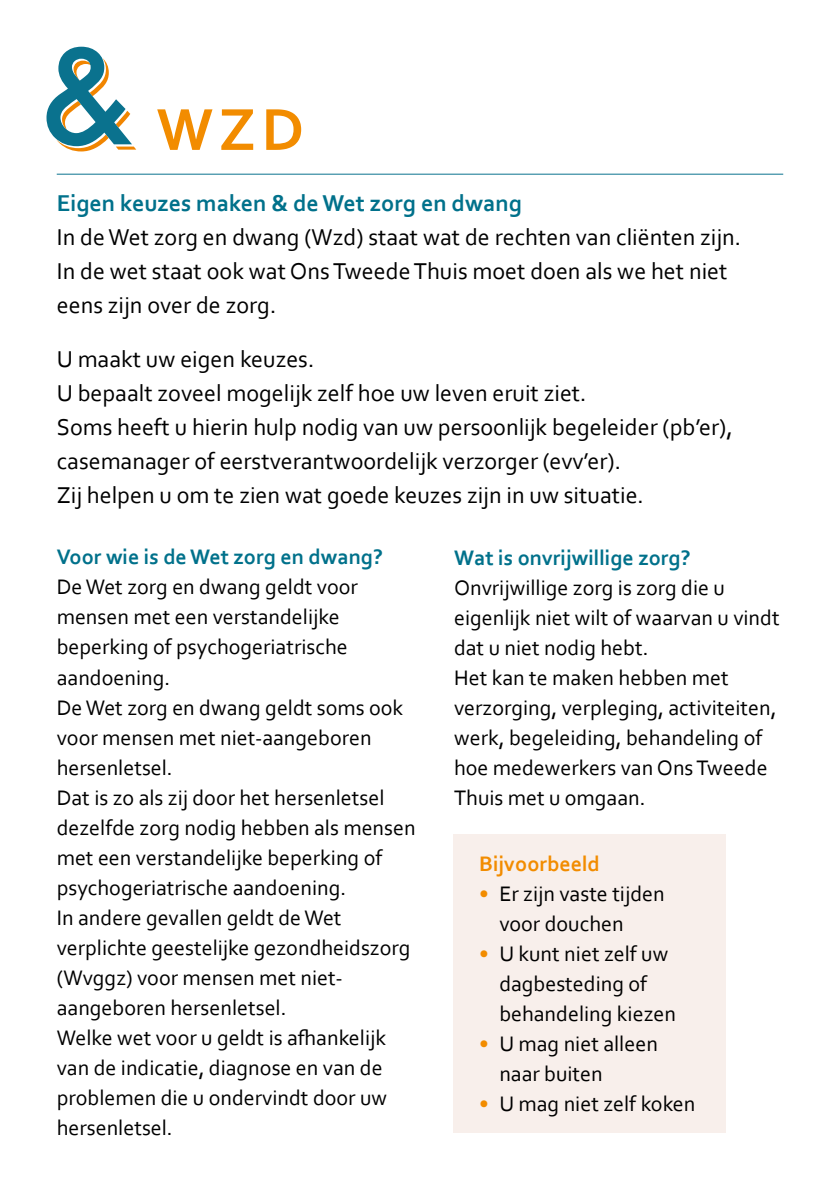
<style>
.page{position:relative;width:840px;height:1191px;background:#fff}
.page>*{position:absolute;margin:0;border:0;box-sizing:border-box;transform-origin:0 0}
.t1{font:700 62px "Corbel";color:#f28c00}
.t2{font:24px/34px "Corbel";color:#000}
.t3{font:700 24px "Corbel";color:#00718b}
.t4{font:22px/30px "Corbel";color:#000}
.t5{font:700 22px "Corbel";color:#00718b}
.t6{font:700 22px "Corbel";color:#f28c00}
.s1{color:#f28c00}
</style>
<div class="page">
<div style="left:452px;top:834px;width:273px;height:299px;background:#f8efeb"></div>
<hr style="left:57px;top:174px;width:725px;height:1px;background:#0a728e">
<svg style="left:46px;top:47px;width:90px;height:104px"></svg>
<h1 class="t1" style="left:156px;top:91px;width:149px">WZD</h1>
<p class="t3" style="left:57px;top:188px;width:466px">Eigen keuzes maken &amp; de Wet zorg en dwang</p>
<p class="t2" style="left:57px;top:219px;width:685px">In de Wet zorg en dwang (Wzd) staat wat de rechten van cliënten zijn.<br>In de wet staat ook wat Ons Tweede Thuis moet doen als we het niet eens zijn over de zorg.</p>
<p class="t2" style="left:57px;top:341px;width:677px">U maakt uw eigen keuzes.<br>U bepaalt zoveel mogelijk zelf hoe uw leven eruit ziet.<br>Soms heeft u hierin hulp nodig van uw persoonlijk begeleider (pb’er), casemanager of eerstverantwoordelijk verzorger (evv’er).<br>Zij helpen u om te zien wat goede keuzes zijn in uw situatie.</p>
<p class="t5" style="left:57px;top:543px;width:327px">Voor wie is de Wet zorg en dwang?</p>
<p class="t4" style="left:57px;top:571px;width:360px">De Wet zorg en dwang geldt voor mensen met een verstandelijke beperking of psychogeriatrische aandoening.<br>De Wet zorg en dwang geldt soms ook voor mensen met niet-aangeboren hersenletsel.<br>Dat is zo als zij door het hersenletsel dezelfde zorg nodig hebben als mensen met een verstandelijke beperking of psychogeriatrische aandoening.<br>In andere gevallen geldt de Wet verplichte geestelijke gezondheidszorg (Wvggz) voor mensen met niet&shy;aangeboren hersenletsel.<br>Welke wet voor u geldt is afhankelijk van de indicatie, diagnose en van de problemen die u ondervindt door uw hersenletsel.</p>
<p class="t5" style="left:454px;top:543px;width:238px">Wat is onvrijwillige zorg?</p>
<p class="t4" style="left:454px;top:572px;width:327px">Onvrijwillige zorg is zorg die u eigenlijk niet wilt of waarvan u vindt dat u niet nodig hebt.<br>Het kan te maken hebben met verzorging, verpleging, activiteiten, werk, begeleiding, behandeling of hoe medewerkers van Ons Tweede<br>Thuis met u omgaan.</p>
<p class="t6" style="left:479px;top:849px;width:122px">Bijvoorbeeld</p>
<p class="t4" style="left:499px;top:877px;width:167px;text-indent:-20px"><span class="s1">•</span> Er zijn vaste tijden voor douchen</p>
<p class="t4" style="left:499px;top:937px;width:178px;text-indent:-20px"><span class="s1">•</span> U kunt niet zelf uw dagbesteding of behandeling kiezen</p>
<p class="t4" style="left:499px;top:1027px;width:160px;text-indent:-20px"><span class="s1">•</span> U mag niet alleen naar buiten</p>
<p class="t4" style="left:479px;top:1087px;width:218px"><span class="s1">•</span> U mag niet zelf koken</p>
</div>
